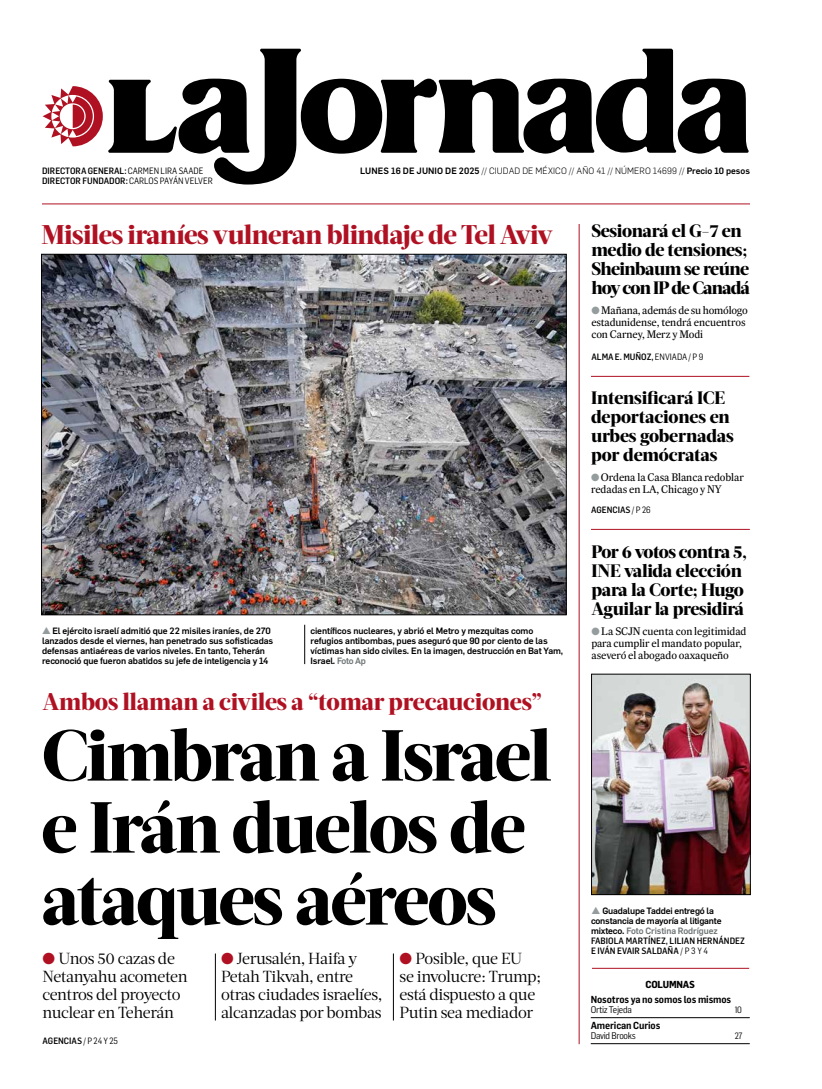
<style>
.page{position:relative;width:822px;height:1089px;background:#fff}
.page>*{position:absolute;margin:0;border:0;box-sizing:border-box;transform-origin:0 0}
.t1{font:800 72px/72px "Acta Headline";letter-spacing:-.03em;color:#000}
.t2{font:800 27px "Acta Headline";letter-spacing:-.02em;color:#af1122}
.t3{font:800 24px "Acta Headline";letter-spacing:-.01em;color:#af1122}
.t4{font:800 18px/19px "Acta Headline";letter-spacing:-.02em;color:#000}
.t5{font:16px/18px "Acta Deck";letter-spacing:-.025em;color:#000}
.t6{font:11px/12px "Expresso Tx";letter-spacing:-.01em;color:#000}
.t7{font:600 10px "Flama Semicond";letter-spacing:-.01em;color:#000}
.t8{font:700 10px "Flama Semicond";letter-spacing:-.02em;color:#000}
.t9{font:9.5px "Flama Semicond";letter-spacing:-.03em;color:#000}
.t10{font:500 9px/10px "Flama";letter-spacing:-.01em;color:#000}
.t11{font:500 9px/10px "Flama Semicond";color:#000}
.t12{font:300 9px "Flama";letter-spacing:.01em;color:#000}
.t13{font:9px "Flama Semicond";color:#000}
.s1{font-weight:400}
.s2{font-weight:500}
.s3{color:#959c9d}
.s4{color:#6d7373}
.s5{color:#af1122}
</style>
<div class="page">
<svg style="left:43px;top:49px;width:706px;height:136px"></svg>
<hr style="left:42px;top:203px;width:708px;height:1px;background:#af1122">
<hr style="left:579px;top:224px;width:1px;height:820px;background:#af1122">
<hr style="left:305px;top:625px;width:1px;height:39px;background:#000">
<img style="left:43px;top:256px;width:521px;height:357px">
<hr style="left:591px;top:529px;width:159px;height:1px;background:#af1122">
<img style="left:593px;top:676px;width:156px;height:217px">
<div style="left:591px;top:674px;width:160px;height:221px;border:1px solid #000"></div>
<hr style="left:591px;top:1018px;width:159px;height:1px;background:#000">
<hr style="left:591px;top:1044px;width:159px;height:1px;background:#000">
<hr style="left:592px;top:968px;width:157px;height:1px;background:#af1122">
<hr style="left:591px;top:376px;width:158px;height:1px;background:#af1122">
<hr style="left:393px;top:954px;width:1px;height:67px;background:#000">
<hr style="left:215px;top:954px;width:1px;height:67px;background:#000">
<p class="t11" style="left:42px;top:166px;width:163px">DIRECTORA GENERAL: <span class="s1">CARMEN LIRA SAADE</span></p>
<p class="t12" style="left:360px;top:164px;width:391px"><span class="s2">lunes 16 de junio de 2025</span> // CIUDAD DE MÉXICO // AÑO 41 // NÚM ERO 14699 // <span class="s2">Precio 10 pesos</span></p>
<p class="t11" style="left:42px;top:176px;width:172px">DIRECTOR FUNDADOR: <span class="s1">CARLOS PAYÁN VELVER</span></p>
<h2 class="t2" style="left:41px;top:218px;width:513px">Misiles iraníes vulneran blindaje de Tel Aviv</h2>
<p class="t10" style="left:42px;top:625px;width:233px"><span class="s3">▲</span> El ejército israelí admitió que 22 misiles iraníes, de 270 lanzados desde el viernes, han penetrado sus sofisticadas defensas antiaéreas de varios niveles. En tanto, Teherán reconoció que fueron abatidos su jefe de inteligencia y 14</p>
<p class="t10" style="left:311px;top:625px;width:254px">científicos nucleares, y abrió el Metro y mezquitas como refugios antibombas, pues aseguró que 90 por ciento de las víctimas han sido civiles. En la imagen, destrucción en Bat Yam, I srael. <span class="s4">Foto Ap</span></p>
<h3 class="t3" style="left:43px;top:687px;width:501px">Ambos llaman a civiles a “tomar precauciones”</h3>
<h1 class="t1" style="left:41px;top:720px;width:512px">Cimbran a Israel e Irán duelos de ataques aéreos</h1>
<h3 class="t5" style="left:42px;top:950px;width:147px"><span class="s5">●</span> Unos 50 cazas de<br>Netanyahu acometen centros del proyecto nuclear en Teherán</h3>
<h3 class="t5" style="left:221px;top:950px;width:163px"><span class="s5">●</span> Jerusalén, Haifa y<br>Petah Tikvah, entre otras ciudades israelíes, alcanzadas por bombas</h3>
<h3 class="t5" style="left:400px;top:950px;width:143px"><span class="s5">●</span> Posible, que EU<br>se involucre: Trump; está dispuesto a que<br>Putin sea mediador</h3>
<p class="t11" style="left:43px;top:1036px;width:77px">AGENCIAS <span class="s1">/ P 24 Y 25</span></p>
<h3 class="t4" style="left:591px;top:222px;width:160px">Sesionará el G-7 en medio de tensiones;<br>Sheinbaum se reúne hoy con IP de Canadá</h3>
<p class="t6" style="left:591px;top:304px;width:158px"><span class="s3">●</span> Mañana, además de su homólogo estadunidense, tendrá encuentros con Carney, Merz y Modi</p>
<p class="t11" style="left:591px;top:352px;width:113px">ALMA E. MUÑOZ, <span class="s1">ENVIADA / P 9</span></p>
<h3 class="t4" style="left:591px;top:388px;width:144px">Intensificará ICE deportaciones en urbes gobernadas por demócratas</h3>
<p class="t6" style="left:591px;top:471px;width:154px"><span class="s3">●</span> Ordena la Casa Blanca redoblar redadas en LA, Chicago y NY</p>
<p class="t11" style="left:591px;top:505px;width:61px">AGENCIAS <span class="s1">/ P 26</span></p>
<h3 class="t4" style="left:591px;top:543px;width:157px">Por 6 votos contra 5,<br>INE valida elección para la Corte; Hugo<br>Aguilar la presidirá</h3>
<p class="t6" style="left:591px;top:625px;width:157px"><span class="s3">●</span> La SCJN cuenta con legitimidad para cumplir el mandato popular, aseveró el abogado oaxaqueño</p>
<p class="t10" style="left:591px;top:905px;width:132px;text-align:center">Guadalupe Taddei entregó la constancia de mayoría al litigante mixteco. <span class="s4">Foto Cristina Rodríguez</span></p>
<p class="t11" style="left:591px;top:936px;width:155px">FABIOLA MARTÍNEZ, LILIAN HERNÁNDEZ<br>E IVÁN EVAIR SALDAÑA <span class="s1">/ P 3 Y 4</span></p>
<p class="t8" style="left:646px;top:977px;width:51px">COLUMNAS</p>
<p class="t7" style="left:591px;top:993px;width:142px">Nosotros ya no somos los mismos</p>
<p class="t9" style="left:591px;top:1004px;width:43px">ORTIZ TEJEDA</p>
<p class="t13" style="left:735px;top:1004px;width:9px">10</p>
<p class="t7" style="left:591px;top:1019px;width:71px">American Curios</p>
<p class="t9" style="left:591px;top:1030px;width:46px">DAVID BROOKS</p>
<p class="t13" style="left:735px;top:1030px;width:9px">27</p>
</div>
